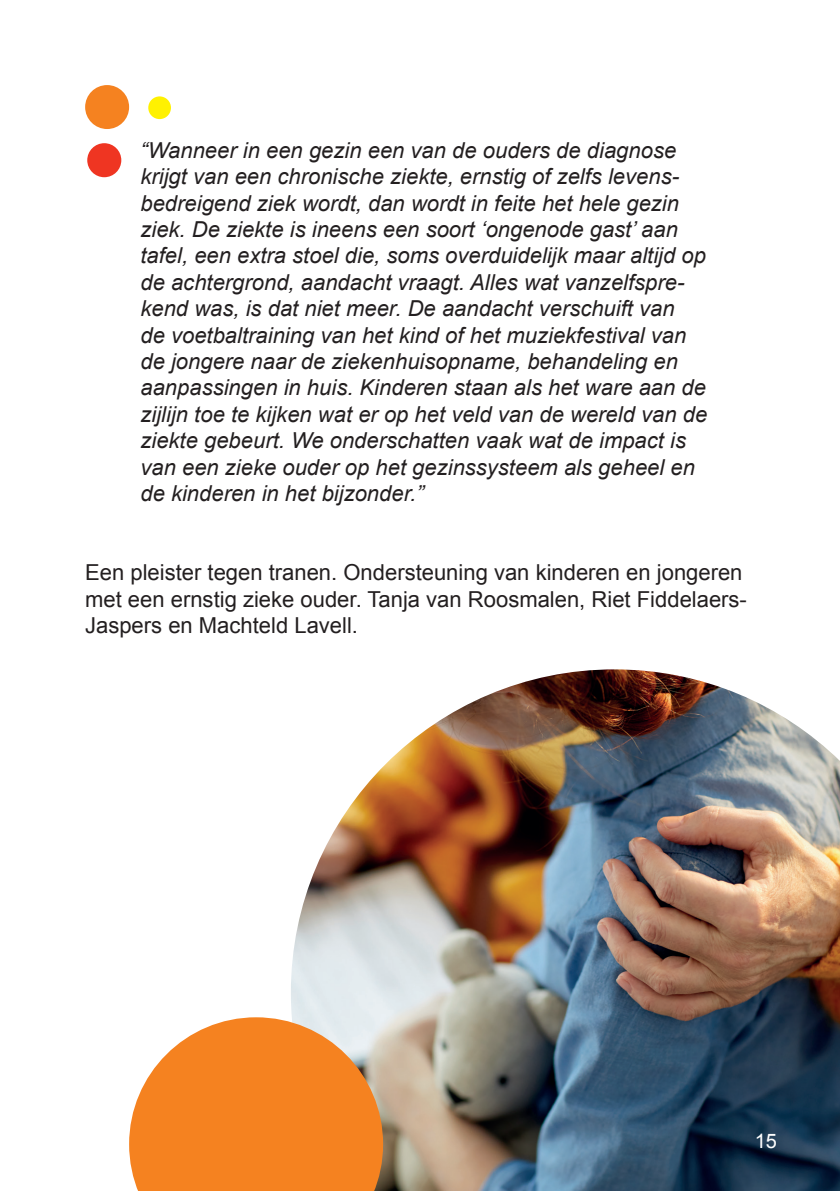
<style>
.page{position:relative;width:840px;height:1191px;background:#fff}
.page>*{position:absolute;margin:0;border:0;box-sizing:border-box;transform-origin:0 0}
.t1{font:italic 22px/26.4px "Arial";color:#231f20}
.t2{font:22px/26.4px "Arial";color:#231f20}
.Subkop{font:20px "Arial";color:#fff}
</style>
<div class="page">
<div style="left:87px;top:143px;width:34px;height:34px;background:#ef3522;border-radius:50%"></div>
<div style="left:85px;top:85px;width:44px;height:44px;background:#f58220;border-radius:50%"></div>
<div style="left:148px;top:96px;width:23px;height:23px;background:#fff101;border-radius:50%"></div>
<img style="left:291px;top:669px;width:548px;height:522px">
<svg style="left:129px;top:1017px;width:254px;height:174px;fill:#f58220"></svg>
<p class="t1" style="left:140px;top:137px;width:568px">“Wanneer in een gezin een van de ouders de diagnose krijgt van een chronische ziekte, ernstig of zelfs levens&shy;bedreigend ziek wordt, dan wordt in feite het hele gezin ziek. De ziekte is ineens een soort ‘ongenode gast’ aan tafel, een extra stoel die, soms overduidelijk maar altijd op de achtergrond, aandacht vraagt. Alles wat vanzelfspre&shy;kend was, is dat niet meer. De aandacht verschuift van<br>de voetbaltraining van het kind of het muziekfestival van de jongere naar de ziekenhuisopname, behandeling en aanpassingen in huis. Kinderen staan als het ware aan de zijlijn toe te kijken wat er op het veld van de wereld van de ziekte gebeurt. We onderschatten vaak wat de impact is van een zieke ouder op het gezinssysteem als geheel en de kinderen in het bijzonder.”</p>
<p class="t2" style="left:85px;top:559px;width:663px">Een pleister tegen tranen. Ondersteuning van kinderen en jongeren met een ernstig zieke ouder. Tanja van Roosmalen, Riet Fiddelaers-</p>
<p class="t2" style="left:85px;top:612px;width:274px">Jaspers en Machteld Lavell.</p>
<p class="Subkop" style="left:754px;top:1128px;width:24px">15</p>
</div>
